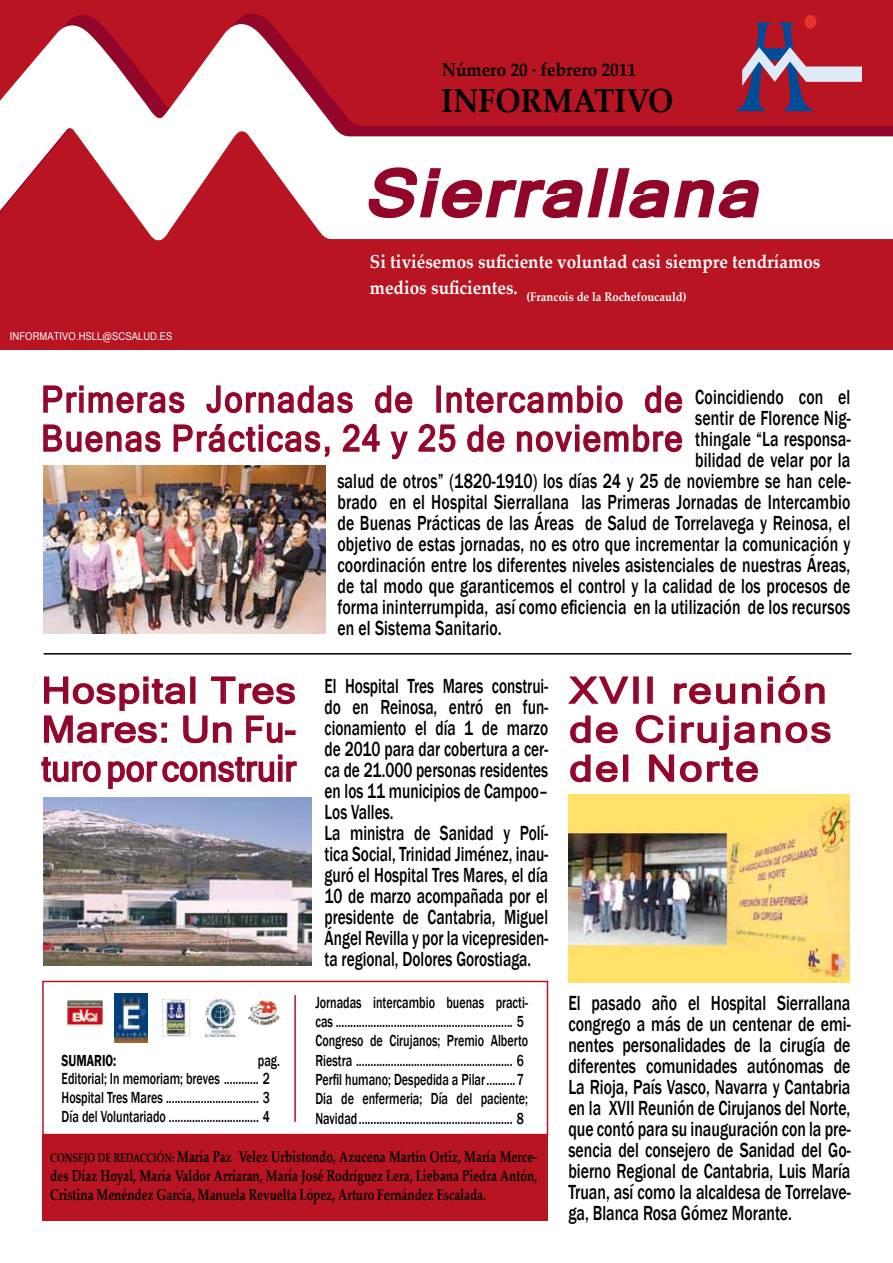
<style>
.page{position:relative;width:893px;height:1263px;background:#fff}
.page>*{position:absolute;margin:0;border:0;box-sizing:border-box;transform-origin:0 0}
.t1{font:italic 63.15px "Microsoft Sans Serif";color:#92062a;scale:1.15 1}
.t2{font:36px/39px "Microsoft Sans Serif";letter-spacing:.06em;color:#92062a;scale:.9 1}
.t3{font:36px/39px "Microsoft Sans Serif";letter-spacing:.06em;color:#92062a;text-align:justify;scale:1.13 1}
.t4{font:36px/39px "Microsoft Sans Serif";letter-spacing:.06em;color:#92062a;scale:1.16 1}
.t5{font:700 33.45px "Palatino Linotype";color:#000;scale:.91 1}
.t6{font:500 21px/21px "Franklin Gothic";letter-spacing:.01em;color:#000;text-align:justify;scale:.75 1}
.t7{font:500 21px/21px "Franklin Gothic";letter-spacing:.01em;color:#000;scale:.73 1}
.t8{font:700 18.75px "Palatino Linotype";color:#fff;scale:.91 1}
.t9{font:700 18.75px "Palatino Linotype";color:#000;scale:.91 1}
.t10{font:500 16.5px/19.4px "Franklin Gothic";color:#000;scale:.73 1}
.t11{font:600 16.5px "Franklin Gothic";color:#000;scale:.73 1}
.t12{font:700 15.75px/18.9px "Palatino Linotype";color:#000;text-align:justify;scale:.75 1}
.t13{font:700 12.45px "Palatino Linotype";color:#fff;scale:.91 1}
.t14{font:10.8px "Microsoft Sans Serif";letter-spacing:.01em;color:#fff;scale:.86 1}
.s1{font-size:12.3px}
</style>
<div class="page">
<div style="left:0;top:0;width:893px;height:350px;background:#b81422"></div>
<svg style="left:0;top:14px;width:893px;height:227px"></svg>
<div style="left:42px;top:981px;width:506px;height:154px;border:2px solid #b81422"></div>
<svg style="left:737px;top:22px;width:124px;height:89px"></svg>
<div style="left:804px;top:15px;width:13px;height:14px;background:#e5352c;border-radius:50%"></div>
<svg style="left:568px;top:676px;width:61px;height:28px"></svg>
<div style="left:633px;top:676px;width:6px;height:28px;border:2px solid #92062a"></div>
<div style="left:647px;top:676px;width:6px;height:28px;border:2px solid #92062a"></div>
<svg style="left:674px;top:683px;width:88px;height:22px"></svg>
<svg style="left:768px;top:676px;width:57px;height:29px"></svg>
<svg style="left:570px;top:715px;width:48px;height:29px"></svg>
<svg style="left:570px;top:754px;width:48px;height:29px"></svg>
<div style="left:623px;top:754px;width:5px;height:28px;border:2px solid #92062a"></div>
<svg style="left:635px;top:715px;width:196px;height:68px"></svg>
<svg style="left:363px;top:165px;width:401px;height:56px;background:#daabb7"></svg>
<img style="left:568px;top:795px;width:281px;height:187px">
<img style="left:44px;top:466px;width:282px;height:168px">
<img style="left:44px;top:797px;width:267px;height:168px">
<div style="left:43px;top:1134px;width:505px;height:86px;background:#b81422"></div>
<svg style="left:43px;top:385px;width:142px;height:29px"></svg>
<svg style="left:206px;top:385px;width:147px;height:29px"></svg>
<svg style="left:375px;top:385px;width:38px;height:29px"></svg>
<div style="left:436px;top:385px;width:5px;height:28px;border:2px solid #92062a"></div>
<svg style="left:446px;top:385px;width:177px;height:29px"></svg>
<svg style="left:644px;top:385px;width:39px;height:29px"></svg>
<svg style="left:43px;top:424px;width:118px;height:29px"></svg>
<svg style="left:173px;top:424px;width:157px;height:33px"></svg>
<svg style="left:342px;top:424px;width:38px;height:28px"></svg>
<svg style="left:390px;top:431px;width:18px;height:29px"></svg>
<svg style="left:418px;top:424px;width:38px;height:29px"></svg>
<svg style="left:467px;top:424px;width:38px;height:29px"></svg>
<svg style="left:516px;top:424px;width:167px;height:29px"></svg>
<hr style="left:44px;top:653px;width:807px;height:1px;background:#000">
<svg style="left:44px;top:676px;width:251px;height:68px"></svg>
<div style="left:285px;top:730px;width:11px;height:5px;border:2px solid #92062a"></div>
<svg style="left:41px;top:757px;width:60px;height:26px"></svg>
<svg style="left:108px;top:754px;width:189px;height:35px"></svg>
<img style="left:163px;top:1000px;width:27px;height:36px">
<img style="left:248px;top:1000px;width:32px;height:26px">
<img style="left:114px;top:994px;width:34px;height:48px">
<img style="left:67px;top:1000px;width:36px;height:26px">
<img style="left:205px;top:1000px;width:30px;height:36px">
<hr style="left:294px;top:995px;width:2px;height:127px;background:#b81422">
<p class="t9" style="left:442px;top:57px;width:215px">Número 20 · febrero 2011</p>
<h3 class="t5" style="left:441px;top:77px;width:257px">INFORMATIVO</h3>
<h1 class="t1" style="left:364px;top:157px;width:356px">Sierrallana</h1>
<p class="t14" style="left:10px;top:330px;width:190px">INFORMATIVO.HSLL@SCSALUD.ES</p>
<p class="t8" style="left:370px;top:248px;width:497px">Si tiviésemos suficiente voluntad casi siempre tendríamos</p>
<p class="t13" style="left:370px;top:288px;width:349px"><sup>medios</sup> <sup>suficientes.</sup> (Francois de la Rochefoucauld)</p>
<h2 class="t2" style="left:41px;top:380px;width:714px">Primeras Jornadas de Intercambio de<br>Buenas Prácticas, 24 y 25 de noviembre</h2>
<p class="t6" style="left:695px;top:386px;width:208px">Coincidiendo con el</p>
<p class="t6" style="left:695px;top:407px;width:208px">sentir de Florence Nig-</p>
<p class="t6" style="left:695px;top:428px;width:208px">thingale “La responsa-</p>
<p class="t6" style="left:695px;top:449px;width:208px">bilidad de velar por la</p>
<p class="t6" style="left:337px;top:470px;width:686px">salud de otros” (1820-1910) los días 24 y 25 de noviembre se han cele-</p>
<p class="t6" style="left:337px;top:491px;width:686px">brado en el Hospital Sierrallana las Primeras Jornadas de Intercambio</p>
<p class="t6" style="left:337px;top:512px;width:685px">de Buenas Prácticas de las Áreas de Salud de Torrelavega y Reinosa, el</p>
<p class="t6" style="left:337px;top:533px;width:686px">objetivo de estas jornadas, no es otro que incrementar la comunicación y</p>
<p class="t6" style="left:337px;top:554px;width:685px">coordinación entre los diferentes niveles asistenciales de nuestras Áreas,</p>
<p class="t6" style="left:337px;top:575px;width:686px">de tal modo que garanticemos el control y la calidad de los procesos de</p>
<p class="t6" style="left:337px;top:596px;width:686px">forma ininterrumpida, así como eficiencia en la utilización de los recursos</p>
<p class="t6" style="left:337px;top:617px;width:221px">en el Sistema Sanitario.</p>
<h2 class="t3" style="left:41px;top:671px;width:227px">Hospital Tres Mares: Un Fu&shy;turo por construir</h2>
<p class="t11" style="left:62px;top:1050px;width:76px">SUMARIO:</p>
<p class="t10" style="left:62px;top:1051px;width:301px;line-height:18.8px;text-indent:196px">pag.<br>Editorial; In memoriam; breves ............ 2<br>Hospital Tres Mares ................................ 3<br>Día del Voluntariado ............................... 4</p>
<p class="t7" style="left:325px;top:675px;width:308px">El Hospital Tres Mares construi&shy;do en Reinosa, entró en fun&shy;cionamiento el día 1 de marzo de 2010 para dar cobertura a cer&shy;ca de 21.000 personas residentes en los 11 municipios de Campoo–<br>Los Valles.<br>La ministra de Sanidad y Polí&shy;tica Social, Trinidad Jiménez, inau&shy;guró el Hospital Tres Mares, el día<br>10 de marzo acompañada por el presidente de Cantabria, Miguel<br>Ángel Revilla y por la vicepresiden&shy;ta regional, Dolores Gorostiaga.</p>
<p class="t10" style="left:315px;top:993px;width:293px">Jornadas intercambio buenas practi&shy;cas ............................................................. 5<br>Congreso de Cirujanos; Premio Alberto Riestra ...................................................... 6<br>Perfil humano; Despedida a Pilar..........7<br>Dia de enfermeria; Día del paciente; Navidad..................................................... 8</p>
<p class="t12" style="left:50px;top:1146px;width:651px"><span class="s1">CONSEJO DE REDACCIÓN:</span> María Paz Velez Urbistondo, Azucena Martín Ortiz, María Merce&shy;des Díaz Hoyal, María Valdor Arriaran, María José Rodríguez Lera, Liebana Piedra Antón, Cristina Menéndez García, Manuela Revuelta López, Arturo Fernández Escalada.</p>
<h2 class="t4" style="left:569px;top:671px;width:227px">XVII reunión de Cirujanos del Norte</h2>
<p class="t6" style="left:568px;top:993px;width:378px">El pasado año el Hospital Sierrallana congrego a más de un centenar de emi&shy;nentes personalidades de la cirugía de diferentes comunidades autónomas de La Rioja, País Vasco, Navarra y Cantabria en la XVII Reunión de Cirujanos del Norte, que contó para su inauguración con la pre&shy;sencia del consejero de Sanidad del Go&shy;bierno Regional de Cantabria, Luis María Truan, así como la alcaldesa de Torrelave&shy;ga, Blanca Rosa Gómez Morante.</p>
</div>
